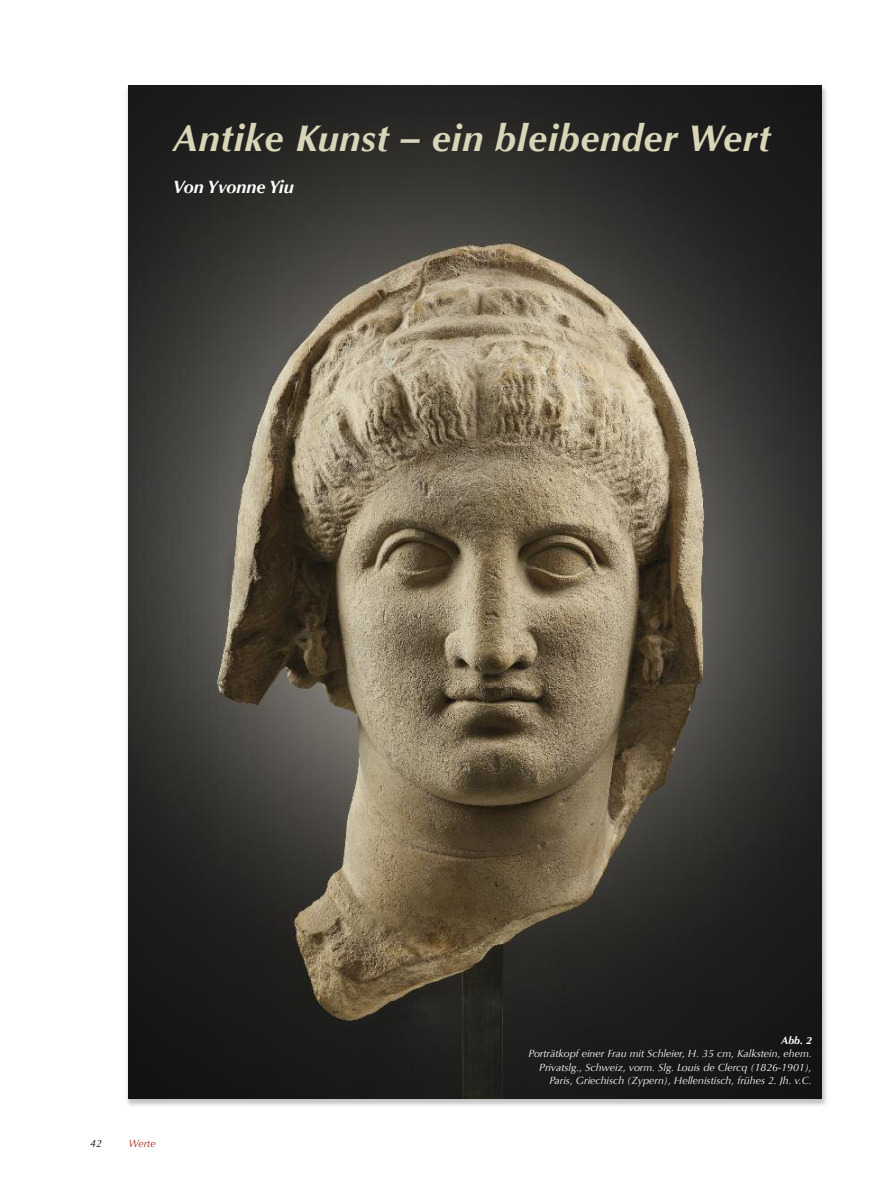
<style>
.page{position:relative;width:893px;height:1191px;background:#fff}
.page>*{position:absolute;margin:0;border:0;box-sizing:border-box;transform-origin:0 0}
.t1{font:italic 700 37.5px "Optima";letter-spacing:.015em;color:#d9d5b8}
.t2{font:italic 700 18px "Optima";color:#fff}
.t3{font:italic 10.5px/13.5px "Optima";color:#fff;text-align:right}
.t4{font:italic 10.5px "Optima";color:#a02716}
.t5{font:italic 700 10.5px "Optima";color:#fff}
.t6{font:italic 10.5px "Optima";color:#000}
</style>
<div class="page">
<img style="left:129px;top:85px;width:693px;height:1013px">
<h1 class="t1" style="left:173px;top:116px;width:599px">Antike Kunst – ein bleibender Wert</h1>
<h2 class="t2" style="left:173px;top:176px;width:123px">Von Yvonne Yiu</h2>
<p class="t6" style="left:90px;top:1137px;width:13px">42</p>
<p class="t4" style="left:129px;top:1137px;width:28px">Werte</p>
<p class="t5" style="left:781px;top:1033px;width:32px">Abb. 2</p>
<p class="t3" style="left:529px;top:1047px;width:285px">Porträtkopf einer Frau mit Schleier, H. 35 cm, Kalkstein, ehem.<br>Privatslg., Schweiz, vorm. Slg. Louis de Clercq (1826-1901),<br>Paris, Griechisch (Zypern), Hellenistisch, frühes 2. Jh. v.C.</p>
</div>
